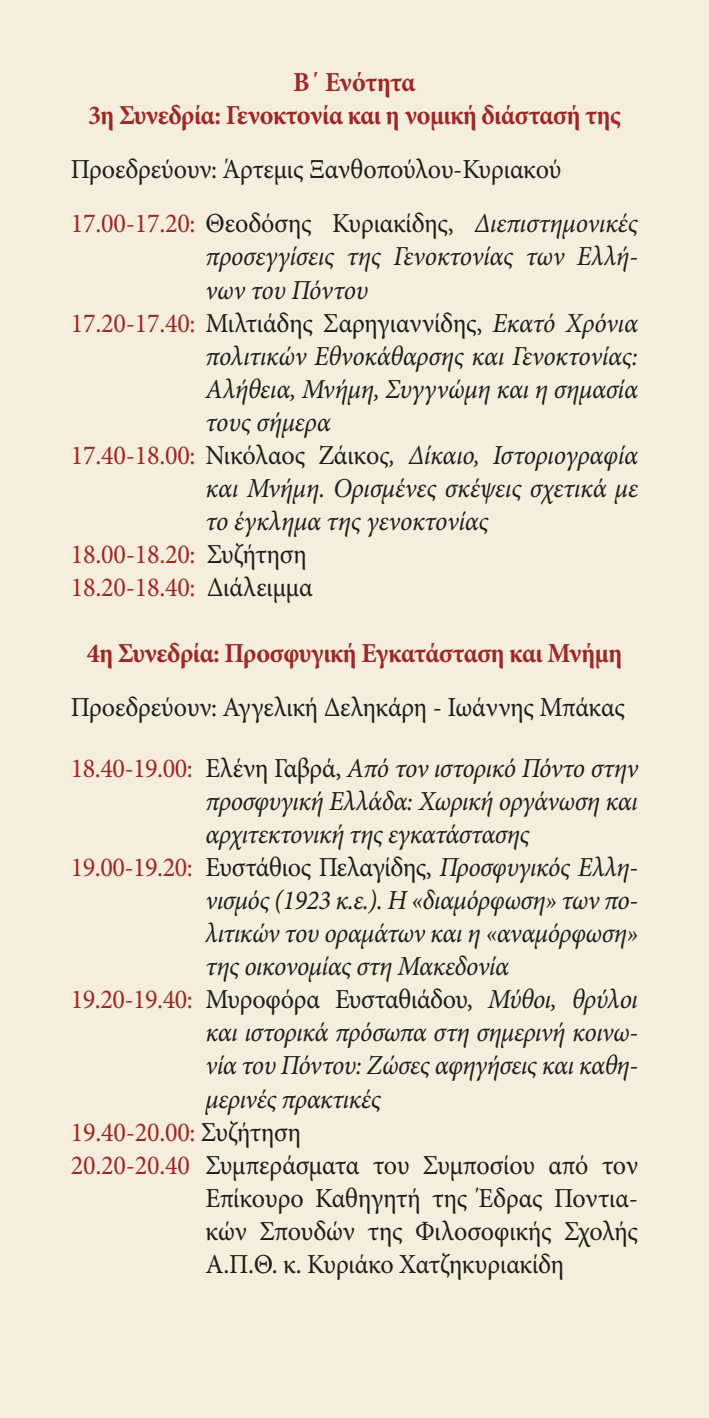
<style>
.page{position:relative;width:709px;height:1418px;background:#fff}
.page>*{position:absolute;margin:0;border:0;box-sizing:border-box;transform-origin:0 0}
.t1{font:italic 27.5px "Minion Pro";letter-spacing:-.02em;color:#1d1d1b;scale:.95 1}
.t2{font:27.5px/54.2px "Minion Pro";letter-spacing:-.01em;color:#1d1d1b;scale:.95 1}
.t3{font:700 27.5px/33px "Minion Pro";letter-spacing:-.02em;color:#a02624;text-align:center;scale:.95 1}
.t4{font:27.5px "Minion Pro";letter-spacing:-.01em;color:#a02624;scale:.95 1}
.s1{color:#a02624}
.s2{font-style:italic}
.s3{font-style:normal;color:#a02624}
.s4{font-style:normal}
.s5{color:#1d1d1b}
</style>
<div class="page">
<div style="left:0;top:0;width:709px;height:1417px;background:#f6eedc"></div>
<p class="t3" style="left:88px;top:65px;width:562px">Β΄ Ενότητα<br>3η Συνεδρία: Γενοκτονία και η νομική διάστασή της</p>
<p class="t2" style="left:71px;top:142px;width:598px">Προεδρεύουν: Άρτεμις Ξανθοπούλου-Κυριακού<br><span class="s1">17.00-17.20:</span> Θεοδόσης Κυριακίδης, <span class="s2">Διεπιστημονικές</span></p>
<p class="t1" style="left:206px;top:238px;width:457px">προσεγγίσεις της Γενοκτονίας των Ελλή-</p>
<p class="t1" style="left:206px;top:271px;width:173px">νων του Πόντου</p>
<p class="t2" style="left:71px;top:296px;width:598px"><span class="s1">17.20-17.40:</span> Μιλτιάδης Σαρηγιαννίδης, <span class="s2">Εκατό Χρόνια</span></p>
<p class="t1" style="left:206px;top:337px;width:457px">πολιτικών Εθνοκάθαρσης και Γενοκτονίας:</p>
<p class="t1" style="left:206px;top:370px;width:457px">Αλήθεια, Μνήμη, Συγγνώμη και η σημασία</p>
<p class="t1" style="left:206px;top:403px;width:133px">τους σήμερα</p>
<p class="t1" style="left:71px;top:436px;width:598px"><span class="s3">17.40-18.00:</span> <span class="s4">Νικόλαος Zάικο</span>ς, Δίκαιο, Ιστοριογραφία</p>
<p class="t1" style="left:206px;top:469px;width:457px">και Μνήμη. Ορισμένες σκέψεις σχετικά με</p>
<p class="t1" style="left:206px;top:502px;width:300px">το έγκλημα της γενοκτονίας</p>
<p class="t4" style="left:71px;top:535px;width:250px">18.00-18.20: <span class="s5">Συζήτηση</span></p>
<p class="t4" style="left:71px;top:568px;width:256px">18.20-18.40: <span class="s5">Διάλειμμα</span></p>
<p class="t3" style="left:87px;top:636px;width:565px">4η Συνεδρία: Προσφυγική Εγκατάσταση και Μνήμη</p>
<p class="t2" style="left:71px;top:680px;width:584px">Προεδρεύουν: Αγγελική Δεληκάρη - Ιωάννης Μπάκας</p>
<p class="t1" style="left:71px;top:749px;width:598px"><span class="s3">18.40-19.00:</span> <span class="s4">Ελένη Γαβρά,</span> Από τον ιστορικό Πόντο στην</p>
<p class="t1" style="left:206px;top:782px;width:457px">προσφυγική Ελλάδα: χωρική οργάνωση και</p>
<p class="t1" style="left:206px;top:815px;width:343px">αρχιτεκτονική της εγκατάστασης</p>
<p class="t2" style="left:71px;top:840px;width:598px"><span class="s1">19.00-19.20:</span> Ευστάθιος Πελαγίδης, <span class="s2">Προσφυγικός Ελλη-</span></p>
<p class="t1" style="left:206px;top:881px;width:457px">νισμός (1923 κ.ε.). Η «διαμόρφωση» των πο-</p>
<p class="t1" style="left:206px;top:914px;width:457px">λιτικών του οραμάτων και η «αναμόρφωση»</p>
<p class="t1" style="left:206px;top:947px;width:321px">της οικονομίας στη Μακεδονία</p>
<p class="t2" style="left:71px;top:972px;width:598px"><span class="s1">19.20-19.40:</span> Μυροφόρα Ευσταθιάδου, <span class="s2">Μύθοι, θρύλοι</span></p>
<p class="t1" style="left:206px;top:1013px;width:457px">και ιστορικά πρόσωπα στη σημερινή κοινω-</p>
<p class="t1" style="left:206px;top:1046px;width:457px">νία του Πόντου: ζώσες αφηγήσεις και καθη-</p>
<p class="t1" style="left:206px;top:1079px;width:186px">μερινές πρακτικές</p>
<p class="t4" style="left:71px;top:1113px;width:244px">19.40-20.00: <span class="s5">Συζήτηση</span></p>
<p class="t2" style="left:71px;top:1137px;width:598px"><span class="s1">20.20-20.40</span> Συμπεράσματα του Συμποσίου από τον</p>
<p class="t2" style="left:206px;top:1170px;width:457px">Επίκουρο Καθηγητή της Έδρας Ποντια-</p>
<p class="t2" style="left:206px;top:1203px;width:457px">κών Σπουδών της Φιλοσοφικής Σχολής</p>
<p class="t2" style="left:206px;top:1236px;width:379px">Α.Π.Θ. κ. Κυριάκο Χατζηκυριακίδη</p>
</div>
